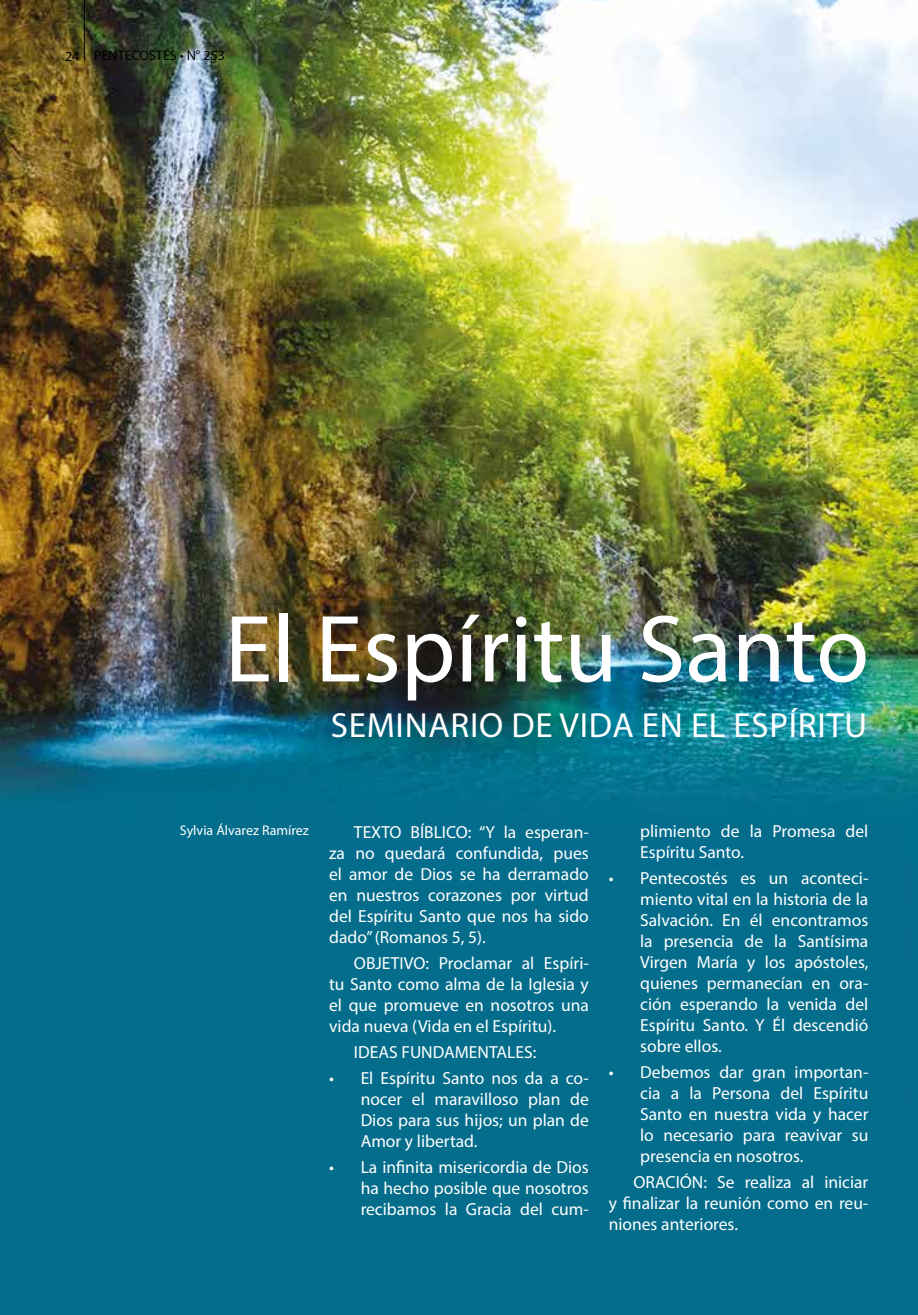
<style>
.page{position:relative;width:918px;height:1315px;background:#fff}
.page>*{position:absolute;margin:0;border:0;box-sizing:border-box;transform-origin:0 0}
.t1{font:96.25px "Myriad Pro";color:#fff}
.t2{font:35px "Myriad Pro";letter-spacing:.02em;color:#fff}
.t3{font:17.5px/21px "Myriad Pro";color:#fff;text-align:justify}
.t4{font:14px "Myriad Pro";color:#fff}
.t5{font:14px "Myriad Pro";color:#000}
</style>
<div class="page">
<img style="left:0;top:0;width:918px;height:1315px">
<hr style="left:84px;top:0;width:1px;height:61px;background:#000">
<p class="t5" style="left:65px;top:47px;width:161px">24 PENTECOSTÉS • N° 253</p>
<h1 class="t1" style="left:225px;top:590px;width:646px">El Espíritu Santo</h1>
<h2 class="t2" style="left:331px;top:704px;width:538px">SEMINARIO DE VIDA EN EL ESPÍRITU</h2>
<p class="t3" style="left:329px;top:821px;width:261px;text-indent:25px">TEXTO BÍBLICO: “Y la esperan&shy;za no quedará confundida, pues el amor de Dios se ha derramado en nuestros corazones por virtud del Espíritu Santo que nos ha sido dado” (Romanos 5, 5).</p>
<p class="t3" style="left:329px;top:952px;width:261px;text-indent:25px">OBJETIVO: Proclamar al Espíri&shy;tu Santo como alma de la Iglesia y el que promueve en nosotros una vida nueva (Vida en el Espíritu).</p>
<p class="t3" style="left:354px;top:1041px;width:184px">IDEAS FUNDAMENTALES:</p>
<p class="t3" style="left:361px;top:1067px;width:230px;text-indent:-32px">• El Espíritu Santo nos da a co&shy;nocer el maravilloso plan de Dios para sus hijos; un plan de Amor y libertad.</p>
<p class="t3" style="left:361px;top:1156px;width:230px;text-indent:-32px">• La infinita misericordia de Dios ha hecho posible que nosotros recibamos la Gracia del cum-</p>
<p class="t4" style="left:180px;top:821px;width:130px">Sylvia Álvarez Ramírez</p>
<p class="t3" style="left:640px;top:820px;width:230px">plimiento de la Promesa del<br>Espíritu Santo.</p>
<p class="t3" style="left:640px;top:867px;width:230px;text-indent:-32px">• Pentecostés es un aconteci&shy;miento vital en la historia de la Salvación. En él encontramos la presencia de la Santísima Virgen María y los apóstoles, quienes permanecían en ora&shy;ción esperando la venida del Espíritu Santo. Y Él descendió sobre ellos.</p>
<p class="t3" style="left:640px;top:1061px;width:230px;text-indent:-32px">• Debemos dar gran importan&shy;cia a la Persona del Espíritu Santo en nuestra vida y hacer lo necesario para reavivar su presencia en nosotros.</p>
<p class="t3" style="left:609px;top:1171px;width:261px;text-indent:25px">ORACIÓN: Se realiza al iniciar y finalizar la reunión como en reu&shy;niones anteriores.</p>
</div>
